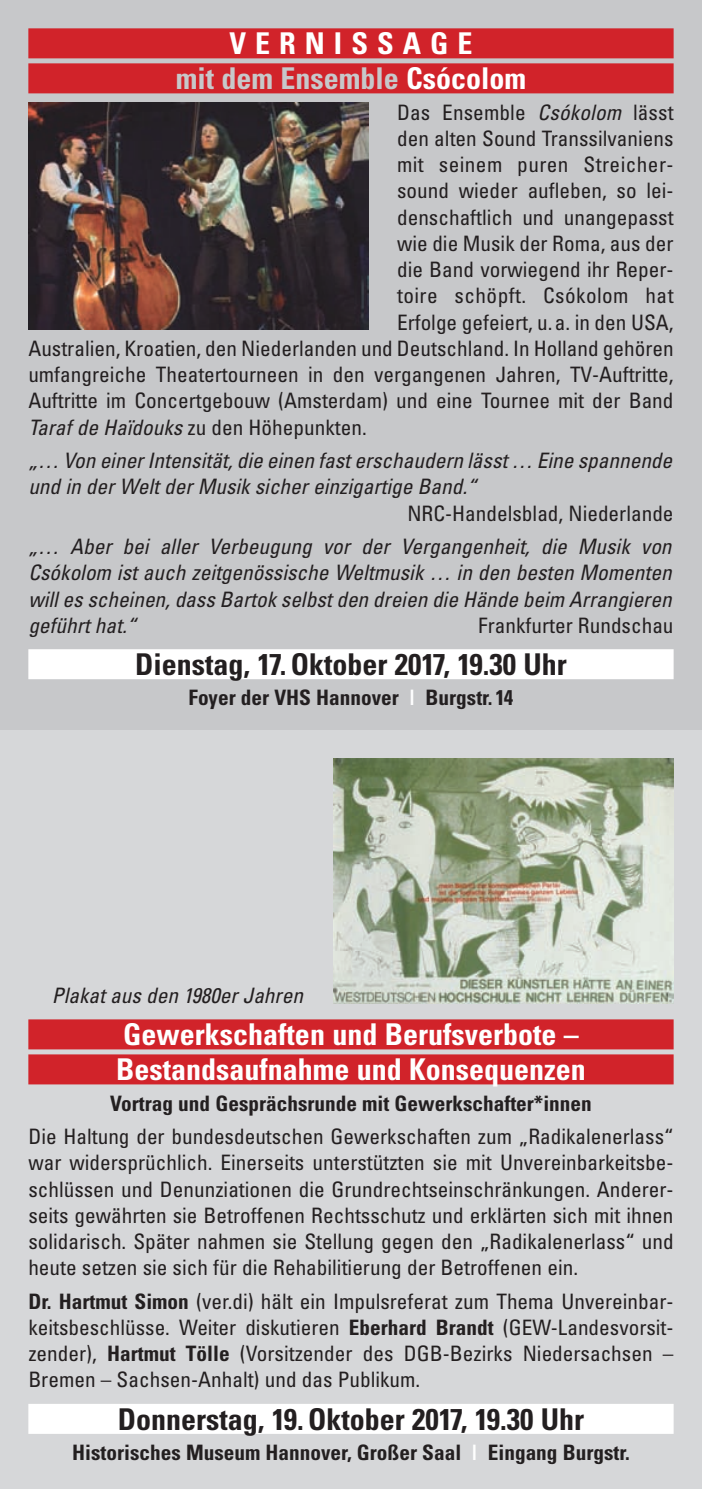
<style>
.page{position:relative;width:702px;height:1489px;background:#fff}
.page>*{position:absolute;margin:0;border:0;box-sizing:border-box;transform-origin:0 0}
.t1{font:700 condensed 30px/35px "Univers";color:#fff;text-align:center}
.t2{font:700 condensed 30px "Univers";color:#231f20}
.t3{font:condensed 21.25px/26.2px "Univers";color:#231f20;text-align:justify}
.t4{font:italic condensed 21.25px/26.2px "Univers";color:#231f20}
.t5{font:700 condensed 21.25px "Univers";color:#231f20}
.t6{font:condensed 21.25px "Univers";letter-spacing:.02em;color:#231f20}
.s1{color:#c7c8ca}
.s2{font-style:italic}
.s3{color:#fff}
.s4{font-weight:700}
</style>
<div class="page">
<div style="left:0;top:0;width:702px;height:730px;background:#c7c8ca"></div>
<div style="left:0;top:730px;width:702px;height:758px;background:#d6d7d9"></div>
<div style="left:28px;top:28px;width:645px;height:30px;background:#d1232a"></div>
<div style="left:28px;top:63px;width:645px;height:30px;background:#d1232a"></div>
<div style="left:28px;top:649px;width:645px;height:30px;background:#fff"></div>
<div style="left:28px;top:1019px;width:645px;height:30px;background:#d1232a"></div>
<div style="left:28px;top:1054px;width:645px;height:30px;background:#d1232a"></div>
<div style="left:28px;top:1403px;width:645px;height:30px;background:#fff"></div>
<hr style="left:0;top:572px;width:1px;height:45px;background:#d1232a">
<hr style="left:0;top:1281px;width:1px;height:45px;background:#fff">
<hr style="left:0;top:1331px;width:1px;height:45px;background:#fff">
<img style="left:28px;top:103px;width:341px;height:227px">
<img style="left:333px;top:758px;width:340px;height:245px">
<h1 class="t1" style="left:176px;top:29px;width:352px">VERNISSAGE<br><span class="s1">mit dem Ensemble</span> Csócolom</h1>
<p class="t3" style="left:397px;top:101px;width:278px">Das Ensemble <span class="s2">Csókolom</span> lässt</p>
<p class="t3" style="left:397px;top:127px;width:278px">den alten Sound Transsilvaniens</p>
<p class="t6" style="left:397px;top:157px;width:278px">mit seinem puren Streicher -</p>
<p class="t3" style="left:397px;top:180px;width:278px">sound wieder aufleben, so lei-</p>
<p class="t3" style="left:397px;top:206px;width:278px">denschaftlich und unangepasst</p>
<p class="t3" style="left:397px;top:232px;width:278px">wie die Musik der Roma, aus der</p>
<p class="t3" style="left:397px;top:258px;width:278px">die Band vorwiegend ihr Reper-</p>
<p class="t6" style="left:397px;top:288px;width:278px">toire schöpft. Csókolom hat</p>
<p class="t3" style="left:397px;top:311px;width:278px">Erfolge gefeiert, u.a. in den USA,</p>
<p class="t3" style="left:28px;top:337px;width:646px">Australien, Kroatien, den Niederlanden und Deutschland. In Holland gehören</p>
<p class="t3" style="left:28px;top:363px;width:646px">umfangreiche Theatertourneen in den vergangenen Jahren, TV-Auftritte,</p>
<p class="t3" style="left:28px;top:390px;width:646px">Auftritte im Concert gebouw (Amsterdam) und eine Tournee mit der Band</p>
<p class="t3" style="left:28px;top:416px;width:340px"><span class="s2">Taraf de Haïdouks</span> zu den Höhepunkten.</p>
<p class="t4" style="left:28px;top:449px;width:645px">„… Von einer Intensität, die einen fast erschaudern lässt … Eine spannende und in der Welt der Musik sicher einzigartige Band.“</p>
<p class="t3" style="left:407px;top:502px;width:268px">NRC-Handelsblad, Niederlande</p>
<p class="t4" style="left:28px;top:535px;width:644px;text-align:justify">„… Aber bei aller Verbeugung vor der Vergangenheit, die Musik von Csókolom ist auch zeitgenössische Weltmusik … in den besten Momenten will es scheinen, dass Bartok selbst den dreien die Hände beim Arrangieren geführt hat.“</p>
<p class="t3" style="left:478px;top:614px;width:197px">Frankfurter Rundschau</p>
<h1 class="t2" style="left:135px;top:653px;width:433px">Dienstag, 17. Oktober 2017, 19.30 Uhr</h1>
<p class="t5" style="left:188px;top:690px;width:326px">Foyer der VHS Hannover <span class="s3">|</span> Burgstr. 14</p>
<p class="t4" style="left:52px;top:984px;width:252px">Plakat aus den 1980er Jahren</p>
<h1 class="t1" style="left:116px;top:1020px;width:471px;text-align:left">Gewerkschaften und Berufsverbote –<br>Bestandsaufnahme und Konsequenzen</h1>
<p class="t5" style="left:110px;top:1095px;width:483px">Vortrag und Gesprächsrunde mit Gewerkschafter*innen</p>
<p class="t3" style="left:28px;top:1125px;width:646px">Die Haltung der bundesdeutschen Gewerkschaften zum „Radikalenerlass“ war widersprüchlich. Einerseits unterstützten sie mit Unvereinbarkeitsbe&shy;schlüssen und Denunziationen die Grundrechtseinschränkungen. Anderer&shy;seits gewährten sie Betroffenen Rechtsschutz und erklärten sich mit ihnen solidarisch. Später nahmen sie Stellung gegen den „Radikalenerlass“ und heute setzen sie sich für die Rehabilitierung der Betroffenen ein.</p>
<p class="t3" style="left:28px;top:1289px;width:646px"><span class="s4">Dr. Hartmut Simon</span> (ver.di) hält ein Impulsreferat zum Thema Unvereinbar&shy;keitsbeschlüsse. Weiter diskutieren <span class="s4">Eberhard Brandt</span> (GEW-Landesvorsit&shy;zender), <span class="s4">Hartmut Tölle</span> (Vorsitzender des DGB-Bezirks Niedersachsen – Bremen – Sachsen-Anhalt) und das Publikum.</p>
<h1 class="t2" style="left:118px;top:1407px;width:467px">Donnerstag, 19. Oktober 2017, 19.30 Uhr</h1>
<p class="t5" style="left:72px;top:1444px;width:559px">Historisches Museum Hannover, Großer Saal <span class="s3">|</span> Eingang Burgstr.</p>
</div>
